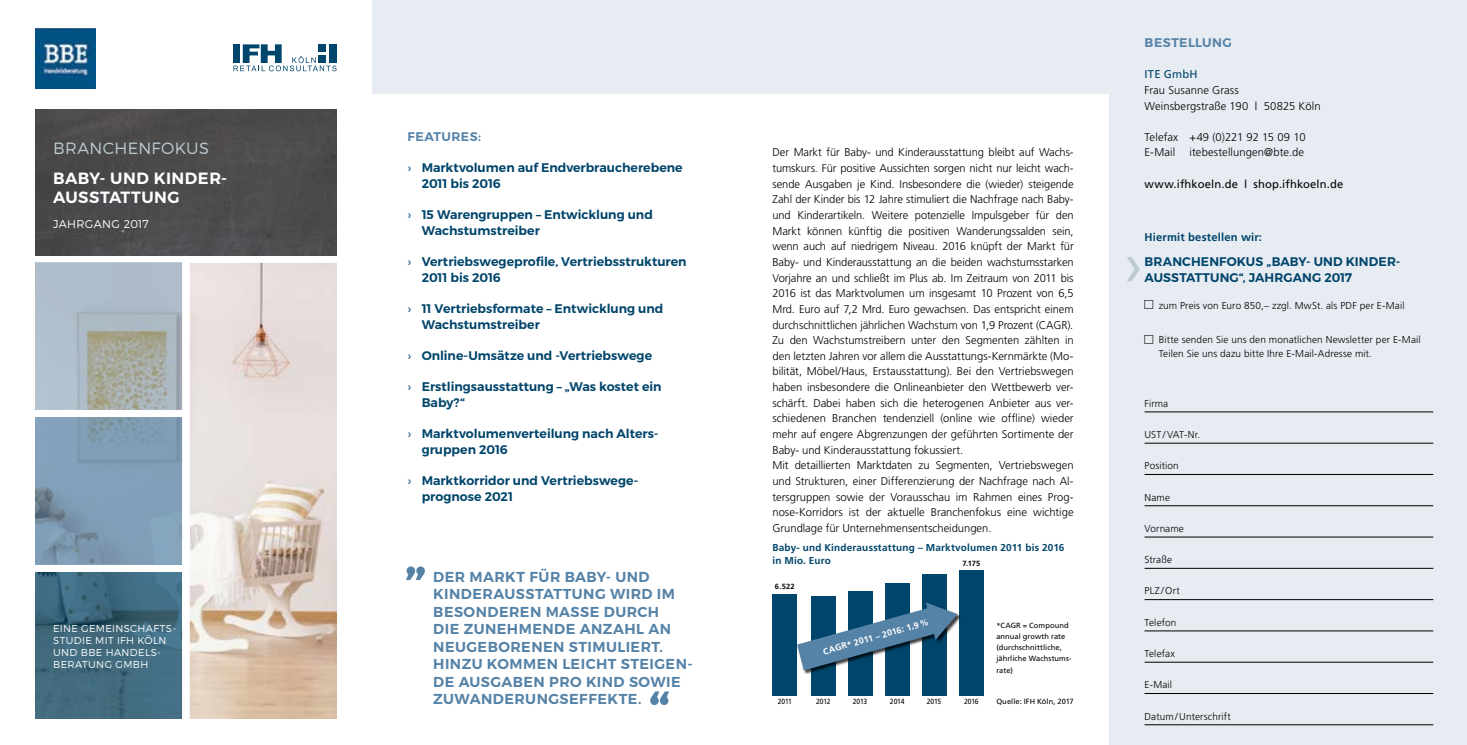
<style>
.page{position:relative;width:1467px;height:745px;background:#fff}
.page>*{position:absolute;margin:0;border:0;box-sizing:border-box;transform-origin:0 0}
.t1{font:600 16.25px/19.5px "Montserrat";letter-spacing:.03em;color:#fff}
.t2{font:300 16.25px "Montserrat";letter-spacing:.02em;color:#becbd3}
.t3{font:600 14.38px/17.5px "Montserrat";letter-spacing:.03em;color:#5582a7}
.t4{font:600 12.5px/15.6px "Montserrat";color:#00456b}
.t5{font:600 12.5px "Montserrat";letter-spacing:.035em;color:#5582a7}
.t6{font:300 11.25px/15.6px "Frutiger";letter-spacing:-.005em;color:#000}
.t7{font:11.25px "Frutiger";letter-spacing:.015em;color:#000}
.t8{font:700 11.25px "Frutiger";letter-spacing:.015em;color:#00456b}
.t9{font:300 11.25px "Montserrat";letter-spacing:.03em;color:#fff}
.t10{font:11.25px "Frutiger";letter-spacing:.02em;color:#00456b}
.t11{font:300 10px/13.8px "Frutiger";letter-spacing:.015em;color:#000}
.t12{font:300 10px/12px "Montserrat";letter-spacing:.035em;color:#fff}
.t13{font:700 10px/12.5px "Frutiger";letter-spacing:.02em;color:#00456b}
.t14{font:700 8.88px "Frutiger";color:#fff}
.t15{font:7.5px/11.2px "Frutiger";letter-spacing:.01em;color:#000}
.t16{font:7.5px "Frutiger";letter-spacing:.01em;color:#000;scale:.9 1}
.t17{font:700 7.5px "Frutiger";letter-spacing:.02em;color:#000}
.s1{color:#5582a7}
</style>
<div class="page">
<div style="left:372px;top:0;width:1095px;height:94px;background:#e7ebf2"></div>
<svg style="left:406px;top:566px;width:19px;height:13px"></svg>
<svg style="left:650px;top:691px;width:19px;height:13px"></svg>
<img style="left:190px;top:263px;width:147px;height:455px">
<svg style="left:35px;top:572px;width:147px;height:146px;background:#406a7e"></svg>
<svg style="left:35px;top:263px;width:147px;height:146px;background:#abb6bb"></svg>
<svg style="left:35px;top:417px;width:147px;height:147px;background:#7f9cb3"></svg>
<div style="left:35px;top:109px;width:302px;height:146px;background:#4b4b4b"></div>
<svg style="left:233px;top:44px;width:104px;height:27px"></svg>
<img style="left:35px;top:28px;width:61px;height:60px">
<div style="left:1109px;top:0;width:358px;height:744px;background:#e7ebf2"></div>
<hr style="left:1144px;top:411px;width:289px;height:1px;background:#000">
<hr style="left:1144px;top:442px;width:289px;height:1px;background:#000">
<hr style="left:1144px;top:474px;width:289px;height:1px;background:#000">
<hr style="left:1144px;top:505px;width:289px;height:1px;background:#000">
<hr style="left:1144px;top:536px;width:289px;height:1px;background:#000">
<hr style="left:1144px;top:567px;width:289px;height:1px;background:#000">
<hr style="left:1144px;top:599px;width:289px;height:1px;background:#000">
<hr style="left:1144px;top:630px;width:289px;height:1px;background:#000">
<hr style="left:1144px;top:661px;width:289px;height:1px;background:#000">
<hr style="left:1144px;top:692px;width:289px;height:1px;background:#000">
<hr style="left:1144px;top:724px;width:289px;height:1px;background:#000">
<svg style="left:1127px;top:257px;width:13px;height:24px"></svg>
<div style="left:959px;top:570px;width:25px;height:125px;background:#00456b"></div>
<div style="left:772px;top:594px;width:25px;height:101px;background:#00456b"></div>
<div style="left:811px;top:596px;width:25px;height:99px;background:#00456b"></div>
<div style="left:848px;top:591px;width:24px;height:104px;background:#00456b"></div>
<div style="left:885px;top:583px;width:25px;height:112px;background:#00456b"></div>
<div style="left:922px;top:574px;width:24px;height:121px;background:#00456b"></div>
<div style="left:797px;top:602px;width:164px;height:71px;background:#000;opacity:.75"></div>
<svg style="left:797px;top:602px;width:160px;height:68px"></svg>
<h1 class="t2" style="left:53px;top:138px;width:157px">BRANCHENFOKUS</h1>
<h1 class="t1" style="left:53px;top:168px;width:175px">BABY- UND KINDER-<br>AUSSTATTUNG</h1>
<p class="t9" style="left:53px;top:216px;width:97px">JAHRGANG 2017</p>
<p class="t12" style="left:53px;top:621px;width:124px">EINE GEMEINSCHAFTS-<br>STUDIE MIT IFH KÖLN<br>UND BBE HANDELS-<br>BERATUNG GMBH</p>
<p class="t5" style="left:408px;top:128px;width:75px">FEATURES:</p>
<p class="t4" style="left:422px;top:160px;width:263px;text-indent:-14px"><span class="s1">›</span> Marktvolumen auf Endverbraucherebene<br>2011 bis 2016</p>
<p class="t4" style="left:422px;top:207px;width:233px;text-indent:-14px"><span class="s1">›</span> 15 Warengruppen – Entwicklung und<br>Wachstumstreiber</p>
<p class="t4" style="left:422px;top:254px;width:266px;text-indent:-14px"><span class="s1">›</span> Vertriebswegeprofile, Vertriebsstrukturen<br>2011 bis 2016</p>
<p class="t4" style="left:422px;top:300px;width:243px;text-indent:-14px"><span class="s1">›</span> 11 Vertriebsformate – Entwicklung und<br>Wachstumstreiber</p>
<p class="t4" style="left:407px;top:347px;width:246px"><span class="s1">›</span> Online-Umsätze und -Vertriebswege</p>
<p class="t4" style="left:422px;top:379px;width:241px;text-indent:-14px"><span class="s1">›</span> Erstlingsausstattung – „Was kostet ein<br>Baby?“</p>
<p class="t4" style="left:422px;top:425px;width:238px;text-indent:-14px"><span class="s1">›</span> Marktvolumenverteilung nach Alters&shy;gruppen 2016</p>
<p class="t4" style="left:422px;top:472px;width:218px;text-indent:-14px"><span class="s1">›</span> Marktkorridor und Vertriebswege&shy;prognose 2021</p>
<p class="t3" style="left:433px;top:567px;width:261px">DER MARKT FÜR BABY- UND<br>KINDERAUSSTATTUNG WIRD IM<br>BESONDEREN MASSE DURCH<br>DIE ZUNEHMENDE ANZAHL AN<br>NEUGEBORENEN STIMULIERT.<br>HINZU KOMMEN LEICHT STEIGEN-<br>DE AUSGABEN PRO KIND SOWIE<br>ZUWANDERUNGSEFFEKTE.</p>
<p class="t6" style="left:772px;top:145px;width:303px">Der Markt für Baby- und Kinderausstattung bleibt auf Wachs&shy;tumskurs. Für positive Aussichten sorgen nicht nur leicht wach&shy;sende Ausgaben je Kind. Insbesondere die (wieder) steigende Zahl der Kinder bis 12 Jahre stimuliert die Nachfrage nach Baby&shy;und Kinderartikeln. Weitere potenzielle Impulsgeber für den Markt können künftig die positiven Wanderungssalden sein, wenn auch auf niedrigem Niveau. 2016 knüpft der Markt für Baby- und Kinderausstattung an die beiden wachstumsstarken Vorjahre an und schließt im Plus ab. Im Zeitraum von 2011 bis 2016 ist das Marktvolumen um insgesamt 10 Prozent von 6,5<br>Mrd. Euro auf 7,2 Mrd. Euro gewachsen. Das entspricht einem durchschnittlichen jährlichen Wachstum von 1,9 Prozent (CAGR).<br>Zu den Wachstumstreibern unter den Segmenten zählten in den letzten Jahren vor allem die Ausstattungs-Kernmärkte (Mo&shy;bilität, Möbel/Haus, Erstausstattung). Bei den Vertriebswegen haben insbesondere die Onlineanbieter den Wettbewerb ver&shy;schärft. Dabei haben sich die heterogenen Anbieter aus ver&shy;schiedenen Branchen tendenziell (online wie offline) wieder mehr auf engere Abgrenzungen der geführten Sortimente der Baby- und Kinderausstattung fokussiert.<br>Mit detaillierten Marktdaten zu Segmenten, Vertriebswegen und Strukturen, einer Differenzierung der Nachfrage nach Al&shy;tersgruppen sowie der Vorausschau im Rahmen eines Prog&shy;nose-Korridors ist der aktuelle Branchenfokus eine wichtige Grundlage für Unternehmensentscheidungen.</p>
<p class="t13" style="left:772px;top:541px;width:294px">Baby- und Kinderausstattung – Marktvolumen 2011 bis 2016 in Mio. Euro</p>
<p class="t17" style="left:962px;top:559px;width:20px">7.175</p>
<p class="t17" style="left:775px;top:582px;width:21px">6.522</p>
<p class="t16" style="left:778px;top:696px;width:17px">2011</p>
<p class="t14" style="left:822px;top:646px;width:111px;rotate:-16deg">CAGR* 2011 – 2016: 1,9%</p>
<p class="t16" style="left:816px;top:696px;width:18px">2012</p>
<p class="t16" style="left:853px;top:696px;width:18px">2013</p>
<p class="t16" style="left:890px;top:696px;width:18px">2014</p>
<p class="t16" style="left:927px;top:696px;width:18px">2015</p>
<p class="t16" style="left:964px;top:696px;width:18px">2016</p>
<p class="t15" style="left:996px;top:619px;width:77px">*CAGR = Compound annual growth rate (durchschnittliche, jährliche Wachstums&shy;rate)</p>
<p class="t15" style="left:996px;top:695px;width:79px">Quelle: IFH Köln, 2017</p>
<p class="t5" style="left:1145px;top:35px;width:89px">BESTELLUNG</p>
<p class="t10" style="left:1144px;top:68px;width:55px">ITE GmbH</p>
<p class="t6" style="left:1144px;top:82px;width:178px">Frau Susanne Grass<br>Weinsbergstraße 190 | 50825 Köln</p>
<p class="t6" style="left:1144px;top:129px;width:163px">Telefax +49 (0)221 92 15 09 10<br>E-Mail</p>
<p class="t6" style="left:1189px;top:145px;width:116px">itebestellungen@bte.de</p>
<p class="t7" style="left:1144px;top:177px;width:200px">www.ifhkoeln.de | shop.ifhkoeln.de</p>
<p class="t8" style="left:1144px;top:230px;width:119px">Hiermit bestellen wir:</p>
<p class="t4" style="left:1145px;top:254px;width:257px">BRANCHENFOKUS „BABY- UND KINDER-<br>AUSSTATTUNG“, JAHRGANG 2017</p>
<p class="t11" style="left:1159px;top:298px;width:247px">zum Preis von Euro 850,– zzgl. MwSt. als PDF per E-Mail</p>
<p class="t11" style="left:1159px;top:332px;width:263px">Bitte senden Sie uns den monatlichen Newsletter per E-Mail<br>Teilen Sie uns dazu bitte Ihre E-Mail-Adresse mit.</p>
<p class="t11" style="left:1144px;top:396px;width:25px">Firma</p>
<p class="t11" style="left:1144px;top:427px;width:57px">UST /VAT-Nr.</p>
<p class="t11" style="left:1144px;top:458px;width:36px">Position</p>
<p class="t11" style="left:1144px;top:490px;width:27px">Name</p>
<p class="t11" style="left:1144px;top:521px;width:41px">Vorname</p>
<p class="t11" style="left:1144px;top:552px;width:29px">Straße</p>
<p class="t11" style="left:1144px;top:583px;width:37px">PLZ/Ort</p>
<p class="t11" style="left:1144px;top:615px;width:33px">Telefon</p>
<p class="t11" style="left:1144px;top:646px;width:32px">Telefax</p>
<p class="t11" style="left:1144px;top:677px;width:29px">E-Mail</p>
<p class="t11" style="left:1144px;top:708px;width:88px">Datum/Unterschrift</p>
</div>
